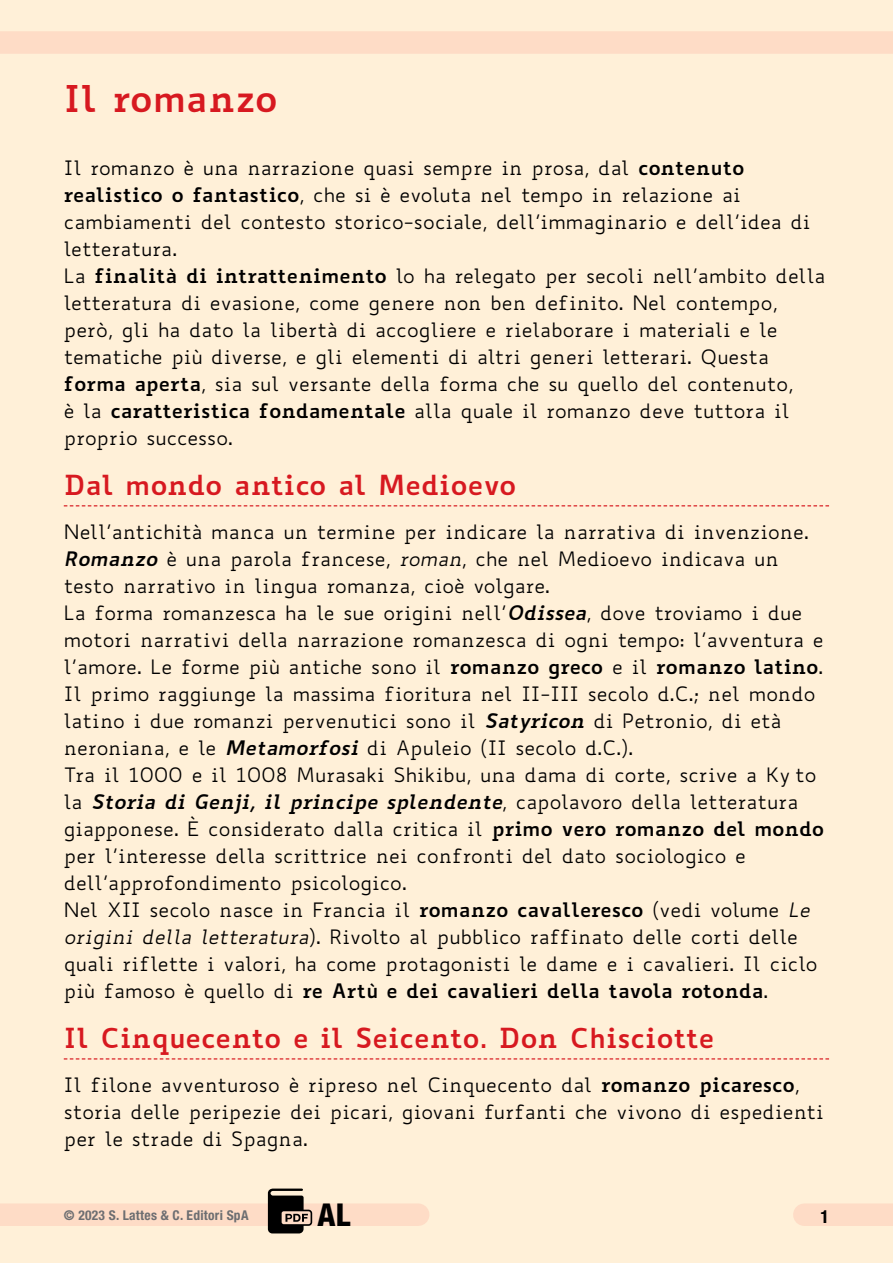
<style>
.page{position:relative;width:893px;height:1263px;background:#fff0d8}
.page>*{position:absolute;margin:0;border:0;box-sizing:border-box;transform-origin:0 0}
.t1{font:700 36px "Biancoenero";color:#d71920}
.t2{font:800 condensed 31.5px "Helvetica Neue LT Std";color:#000}
.t3{font:700 27px "Biancoenero";color:#d71920}
.t4{font:19.5px/27px "Biancoenero";color:#000}
.t5{font:700 condensed 18px "Helvetica Neue LT Std";color:#000}
.t6{font:700 condensed 13.5px "Helvetica Neue LT Std";letter-spacing:.02em;color:#6d6e71}
.s1{font-weight:700}
.s2{font-weight:700;font-style:italic}
.s3{font-style:italic}
</style>
<div class="page">
<div style="left:0;top:1203px;width:418px;height:23px;background:#fedcc6"></div>
<div style="left:0;top:31px;width:893px;height:23px;background:#fedcc6"></div>
<svg style="left:64px;top:505px;width:765px;height:1px"></svg>
<svg style="left:64px;top:1058px;width:765px;height:1px"></svg>
<div style="left:804px;top:1203px;width:89px;height:23px;background:#fedcc6"></div>
<svg style="left:268px;top:1188px;width:44px;height:45px"></svg>
<h1 class="t1" style="left:64px;top:67px;width:216px">Il romanzo</h1>
<p class="t4" style="left:64px;top:154px;width:763px">Il romanzo è una narrazione quasi sempre in prosa, dal <span class="s1">contenuto realistico o fantastico</span>, che si è evoluta nel tempo in relazione ai cambiamenti del contesto storico-sociale, dell’immaginario e dell’idea di letteratura.<br>La <span class="s1">finalità di intrattenimento</span> lo ha relegato per secoli nell’ambito della letteratura di evasione, come genere non ben definito. Nel contempo, però, gli ha dato la libertà di accogliere e rielaborare i materiali e le tematiche più diverse, e gli elementi di altri generi letterari. Questa <span class="s1">forma aperta</span>, sia sul versante della forma che su quello del contenuto,<br>è la <span class="s1">caratteristica fondamentale</span> alla quale il romanzo deve tuttora il proprio successo.</p>
<h3 class="t3" style="left:64px;top:461px;width:454px">Dal mondo antico al Medioevo</h3>
<p class="t4" style="left:64px;top:518px;width:762px">Nell’antichità manca un termine per indicare la narrativa di invenzione.<br><span class="s2">Romanzo</span> è una parola francese, <span class="s3">roman</span>, che nel Medioevo indicava un testo narrativo in lingua romanza, cioè volgare.<br>La forma romanzesca ha le sue origini nell’<span class="s2">Odissea</span>, dove troviamo i due motori narrativi della narrazione romanzesca di ogni tempo: l’avventura e l’amore. Le forme più antiche sono il <span class="s1">romanzo greco</span> e il <span class="s1">romanzo latino</span>.<br>Il primo raggiunge la massima fioritura nel II-III secolo d.C.; nel mondo latino i due romanzi pervenutici sono il <span class="s2">Satyricon</span> di Petronio, di età neroniana, e le <span class="s2">Metamorfosi</span> di Apuleio (II secolo d.C.).<br>Tra il 1000 e il 1008 Murasaki Shikibu, una dama di corte, scrive a Kyōto la <span class="s2">Storia di Genji, il principe splendente</span>, capolavoro della letteratura giapponese. È considerato dalla critica il <span class="s1">primo vero romanzo del mondo </span>per l’interesse della scrittrice nei confronti del dato sociologico e dell’approfondimento psicologico.<br>Nel XII secolo nasce in Francia il <span class="s1">romanzo cavalleresco</span> (vedi volume <span class="s3">Le origini della letteratura</span>). Rivolto al pubblico raffinato delle corti delle quali riflette i valori, ha come protagonisti le dame e i cavalieri. Il ciclo più famoso è quello di <span class="s1">re Artù e dei cavalieri della tavola rotonda</span>.</p>
<h3 class="t3" style="left:64px;top:1014px;width:652px">Il Cinquecento e il Seicento. Don Chisciotte</h3>
<p class="t4" style="left:64px;top:1071px;width:762px">Il filone avventuroso è ripreso nel Cinquecento dal <span class="s1">romanzo picaresco</span>, storia delle peripezie dei picari, giovani furfanti che vivono di espedienti per le strade di Spagna.</p>
<p class="t6" style="left:64px;top:1206px;width:186px">© 2023 S. Lattes &amp; C. Editori SpA</p>
<h2 class="t2" style="left:318px;top:1195px;width:34px">AL</h2>
<p class="t5" style="left:820px;top:1206px;width:10px">1</p>
</div>
